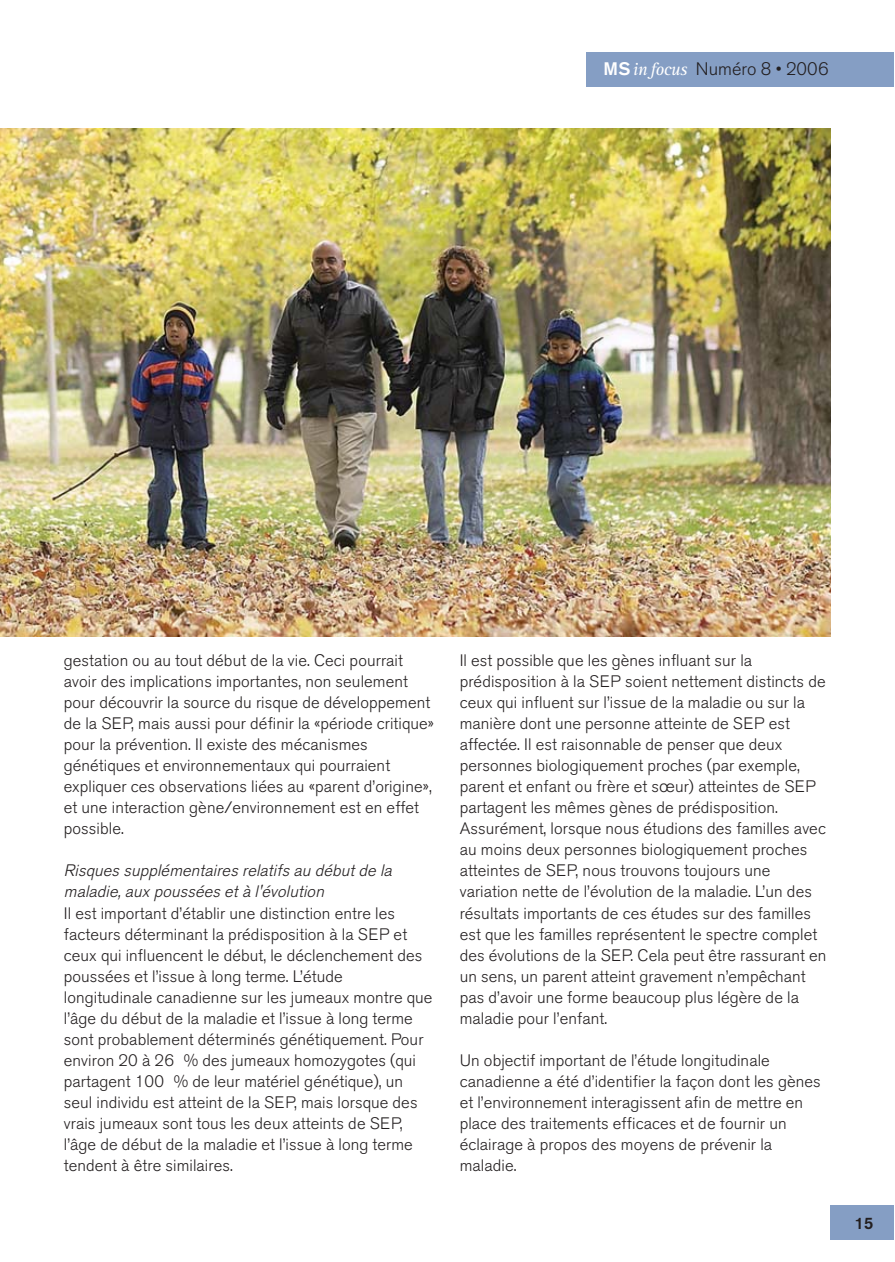
<style>
.page{position:relative;width:895px;height:1262px;background:#fff}
.page>*{position:absolute;margin:0;border:0;box-sizing:border-box;transform-origin:0 0}
.t1{font:300 18px "Akzidenz Grotesk BE";color:#231f20}
.t2{font:300 16.5px/21px "Akzidenz Grotesk BE";letter-spacing:.005em;color:#231f20}
.t3{font:italic 300 16.5px/21px "Akzidenz Grotesk BE";color:#231f20}
.t4{font:500 16.5px "Akzidenz Grotesk BE";color:#231f20}
.s1{font-weight:500;color:#fff}
.s2{font-family:"Rotis Serif";font-weight:400;font-style:italic;color:#fff}
.s3{font-size:17.7px}
</style>
<div class="page">
<div style="left:829px;top:1205px;width:64px;height:34px;background:#859ec4"></div>
<img style="left:0;top:129px;width:829px;height:507px">
<div style="left:586px;top:52px;width:307px;height:34px;background:#859ec4"></div>
<p class="t1" style="left:603px;top:63px;width:226px"><span class="s1">MS</span><span class="s2">infocus</span> Numéro 8 • 2006</p>
<p class="t2" style="left:64px;top:652px;width:371px">gestation ou au tout début de la vie. Ceci pourrait avoir des implications importantes, non seulement pour découvrir la source du risque de développement de la SEP, mais aussi pour définir la «période critique» pour la prévention. Il existe des mécanismes génétiques et environnementaux qui pourraient expliquer ces observations liées au «parent d’origine», et une interaction gène/environnement est en effet possible.</p>
<p class="t3" style="left:64px;top:862px;width:333px">Risques supplémentaires relatifs au débutde la maladie,aux poussées età l'évolution</p>
<p class="t2" style="left:64px;top:904px;width:370px">Il est important d’établir une distinction entre les facteurs déterminant la prédisposition à la SEP et ceux qui influencent le début, le déclenchement des poussées et l’issue à long terme. L’étude longitudinale canadienne sur les jumeaux montre que l’âge du début de la maladie et l’issue à long terme sont probablement déterminés génétiquement. Pour environ 20 à 26 % des jumeaux homozygotes (qui partagent 100 % de leur matériel génétique), un seul individu est atteint de la SEP, mais lorsque des vrais jumeaux sont tous les deux atteints de SEP, l’âge de début de la maladie et l’issue à long terme tendent à être similaires.</p>
<p class="t2" style="left:459px;top:652px;width:368px">Il est possible que les gènes influant sur la prédisposition à la SEP soient nettement distincts de ceux qui influent sur l’issue de la maladie ou sur la manière dont une personne atteinte de SEP est affectée. Il est raisonnable de penser que deux personnes biologiquement proches (par exemple, parent et enfant ou frère et s<span class="s3">œ</span>ur) atteintes de SEP partagent les mêmes gènes de prédisposition.<br>Assurément, lorsque nous étudions des familles avec au moins deux personnes biologiquement proches atteintes de SEP, nous trouvons toujours une variation nette de l’évolution de la maladie. L’un des résultats importants de ces études sur des familles est que les familles représentent le spectre complet des évolutions de la SEP. Cela peut être rassurant en un sens, un parent atteint gravement n’empêchant pas d’avoir une forme beaucoup plus légère de la maladie pour l’enfant.</p>
<p class="t2" style="left:459px;top:1051px;width:362px">Un objectif important de l’étude longitudinale canadienne a été d’identifier la façon dont les gènes et l’environnement interagissent afin de mettre en place des traitements efficaces et de fournir un éclairage à propos des moyens de prévenir la maladie.</p>
<p class="t4" style="left:854px;top:1217px;width:20px">15</p>
</div>
